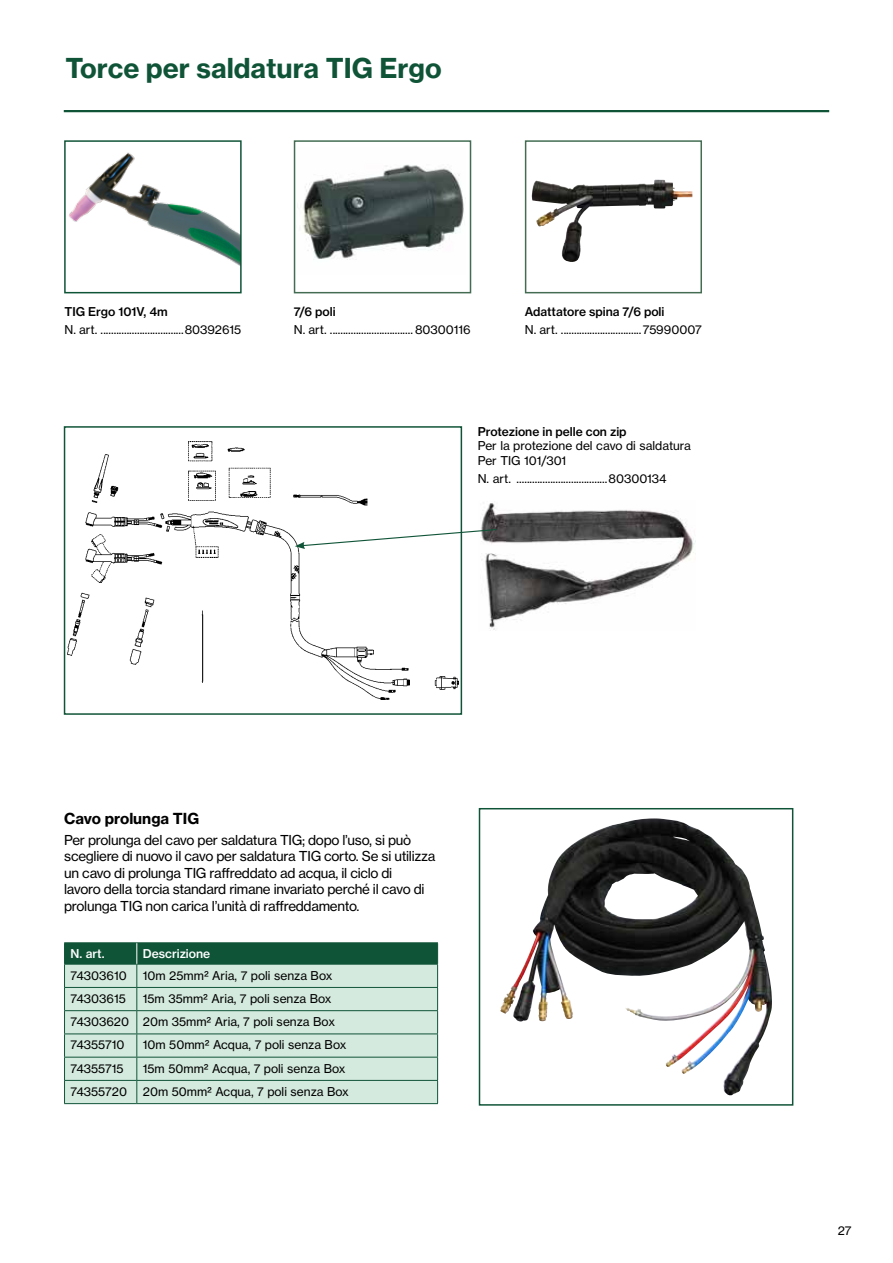
<style>
.page{position:relative;width:893px;height:1263px;background:#fff}
.page>*{position:absolute;margin:0;border:0;box-sizing:border-box;transform-origin:0 0}
.t1{font:27px "N Haas Grotesk TX Pro 75 Bd";color:#105438}
.t2{font:15px "N Haas Grotesk TX Pro 75 Bd";color:#000}
.t3{font:13.5px/16.5px "N Haas Grotesk TX Pro 55 Rg";letter-spacing:-.02em;color:#000}
.t4{font:12px/23.2px "N Haas Grotesk TX Pro 55 Rg";color:#000}
.t5{font:12px "N Haas Grotesk TX Pro 65 Md";color:#000}
.t6{font:12px "N Haas Grotesk TX Pro 65 Md";color:#fff}
</style>
<div class="page">
<hr style="left:64px;top:110px;width:765px;height:2px;background:#105438">
<hr style="left:64px;top:942px;width:73px;height:1px;background:#105438">
<hr style="left:137px;top:942px;width:301px;height:1px;background:#105438">
<hr style="left:64px;top:1103px;width:73px;height:1px;background:#105438">
<hr style="left:137px;top:1103px;width:301px;height:1px;background:#105438">
<svg style="left:64px;top:943px;width:374px;height:160px;background:#b1cfc1"></svg>
<img style="left:303px;top:164px;width:161px;height:96px">
<div style="left:294px;top:140px;width:177px;height:153px;border:2px solid #436c53"></div>
<img style="left:69px;top:152px;width:170px;height:114px">
<div style="left:64px;top:140px;width:178px;height:153px;border:2px solid #105438"></div>
<img style="left:531px;top:180px;width:162px;height:82px">
<div style="left:525px;top:140px;width:177px;height:153px;border:2px solid #436c53"></div>
<img style="left:67px;top:442px;width:392px;height:257px">
<div style="left:64px;top:426px;width:398px;height:289px;border:2px solid #105438"></div>
<img style="left:481px;top:503px;width:215px;height:127px">
<svg style="left:295px;top:528px;width:203px;height:21px"></svg>
<img style="left:500px;top:821px;width:250px;height:201px">
<div style="left:479px;top:808px;width:314px;height:298px;border:2px solid #105438"></div>
<h1 class="t1" style="left:66px;top:51px;width:378px">Torce per saldatura TIG Ergo</h1>
<p class="t5" style="left:65px;top:304px;width:105px">TIG Ergo 101V, 4m</p>
<p class="t4" style="left:65px;top:318px;width:178px">N. art. ................................80392615</p>
<p class="t5" style="left:294px;top:304px;width:43px">7/6 poli</p>
<p class="t4" style="left:294px;top:318px;width:178px">N. art. ................................ 80300116</p>
<p class="t5" style="left:525px;top:304px;width:141px">Adattatore spina 7/6 poli</p>
<p class="t4" style="left:525px;top:318px;width:178px">N. art. ...............................75990007</p>
<p class="t5" style="left:478px;top:424px;width:150px">Protezione in pelle con zip</p>
<p class="t4" style="left:478px;top:439px;width:215px;line-height:14.4px">Per la protezione del cavo di saldatura<br>Per TIG 101/301</p>
<p class="t4" style="left:478px;top:467px;width:190px">N. art. ...................................80300134</p>
<p class="t2" style="left:64px;top:809px;width:136px">Cavo prolunga TIG</p>
<p class="t3" style="left:64px;top:831px;width:373px">Per prolunga del cavo per saldatura TIG; dopo l’uso, si può scegliere di nuovo il cavo per saldatura TIG corto. Se si utilizza un cavo di prolunga TIG raffreddato ad acqua, il ciclo di<br>lavoro della torcia standard rimane invariato perché il cavo di prolunga TIG non carica l’unità di raffreddamento.</p>
<p class="t6" style="left:71px;top:946px;width:36px">N. art.</p>
<p class="t6" style="left:143px;top:946px;width:69px">Descrizione</p>
<p class="t4" style="left:71px;top:963px;width:58px">74303610</p>
<p class="t4" style="left:143px;top:963px;width:191px">10m 25mm² Aria, 7 poli senza Box</p>
<p class="t4" style="left:71px;top:987px;width:57px">74303615</p>
<p class="t4" style="left:71px;top:987px;width:266px;text-indent:72px">15m 35mm² Aria, 7 poli senza Box<br>74303620 20m 35mm² Aria, 7 poli senza Box<br>74355710</p>
<p class="t4" style="left:143px;top:1033px;width:205px">10m 50mm² Acqua, 7 poli senza Box</p>
<p class="t4" style="left:71px;top:1056px;width:55px">74355715</p>
<p class="t4" style="left:143px;top:1056px;width:204px">15m 50mm² Acqua, 7 poli senza Box</p>
<p class="t4" style="left:71px;top:1080px;width:58px">74355720</p>
<p class="t4" style="left:143px;top:1080px;width:208px">20m 50mm² Acqua, 7 poli senza Box</p>
<p class="t4" style="left:838px;top:1219px;width:15px">27</p>
</div>
